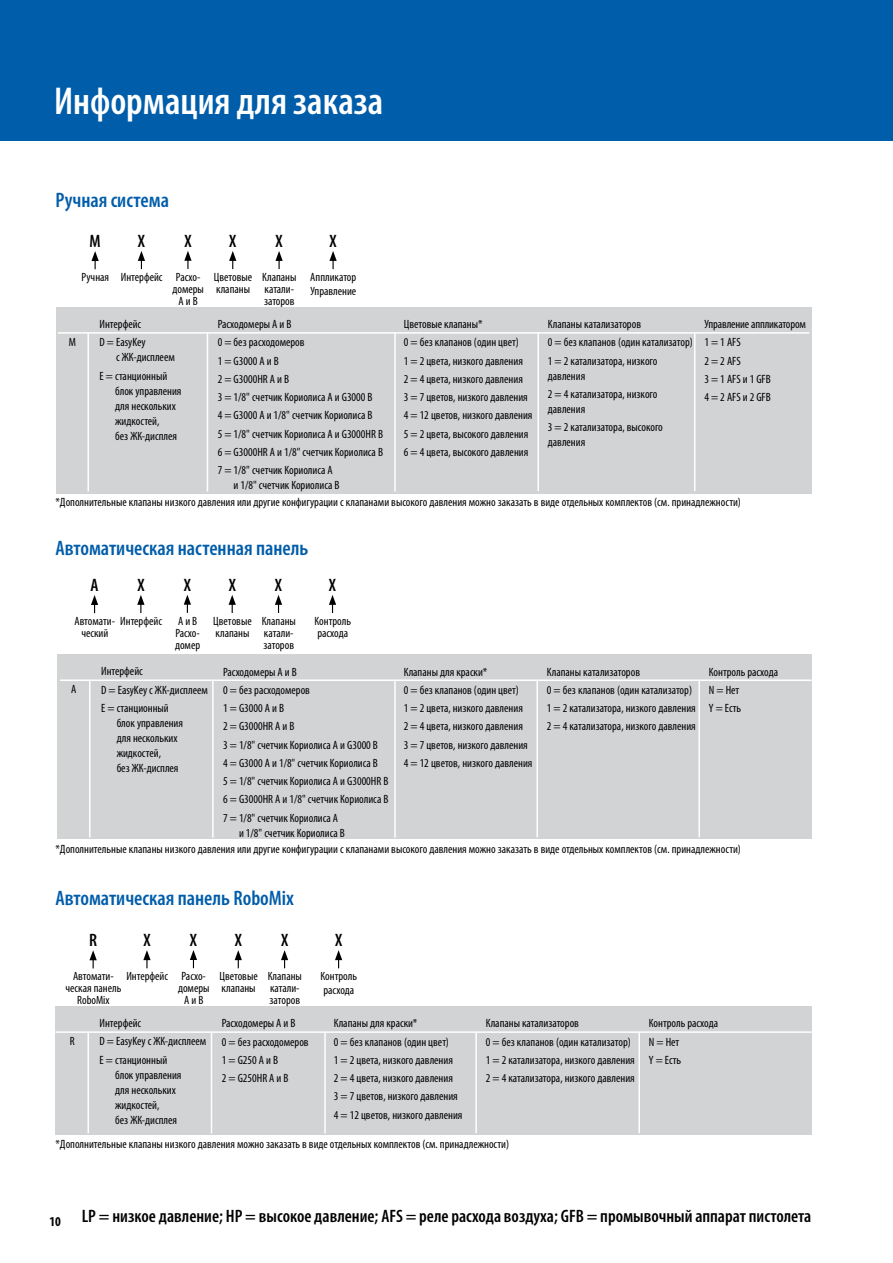
<style>
.page{position:relative;width:893px;height:1263px;background:#fff}
.page>*{position:absolute;margin:0;border:0;box-sizing:border-box;transform-origin:0 0}
.t1{font:600 condensed 39px "Myriad Pro";color:#fff}
.t2{font:600 condensed 21px "Myriad Pro";color:#005daa}
.t3{font:600 condensed 18px "Myriad Pro";color:#000}
.t4{font:700 condensed 13.5px "Myriad Pro";color:#000}
.t5{font:condensed 12px/18.3px "Myriad Pro";color:#000}
</style>
<div class="page">
<svg style="left:91px;top:251px;width:8px;height:18px"></svg>
<svg style="left:138px;top:251px;width:7px;height:18px"></svg>
<svg style="left:184px;top:251px;width:8px;height:18px"></svg>
<svg style="left:229px;top:251px;width:7px;height:18px"></svg>
<svg style="left:275px;top:251px;width:8px;height:18px"></svg>
<svg style="left:329px;top:251px;width:8px;height:18px"></svg>
<div style="left:56px;top:307px;width:756px;height:186px;background:#d1d3d4"></div>
<hr style="left:58px;top:332px;width:751px;height:2px;background:#fff">
<hr style="left:87px;top:333px;width:2px;height:158px;background:#fff">
<hr style="left:207px;top:333px;width:1px;height:158px;background:#fff">
<hr style="left:537px;top:333px;width:2px;height:158px;background:#fff">
<hr style="left:394px;top:333px;width:2px;height:158px;background:#fff">
<hr style="left:694px;top:333px;width:1px;height:158px;background:#fff">
<div style="left:57px;top:654px;width:755px;height:185px;background:#d1d3d4"></div>
<hr style="left:60px;top:679px;width:752px;height:2px;background:#fff">
<hr style="left:89px;top:680px;width:2px;height:157px;background:#fff">
<hr style="left:212px;top:680px;width:2px;height:158px;background:#fff">
<hr style="left:536px;top:680px;width:2px;height:157px;background:#fff">
<hr style="left:394px;top:680px;width:2px;height:158px;background:#fff">
<hr style="left:698px;top:680px;width:2px;height:157px;background:#fff">
<svg style="left:91px;top:595px;width:7px;height:18px"></svg>
<svg style="left:137px;top:595px;width:8px;height:18px"></svg>
<svg style="left:184px;top:595px;width:7px;height:18px"></svg>
<svg style="left:229px;top:595px;width:7px;height:18px"></svg>
<svg style="left:275px;top:595px;width:7px;height:18px"></svg>
<svg style="left:329px;top:595px;width:7px;height:18px"></svg>
<div style="left:56px;top:1006px;width:756px;height:129px;background:#d1d3d4"></div>
<hr style="left:56px;top:1031px;width:756px;height:2px;background:#fff">
<hr style="left:87px;top:1032px;width:2px;height:101px;background:#fff">
<hr style="left:211px;top:1032px;width:1px;height:101px;background:#fff">
<hr style="left:475px;top:1032px;width:2px;height:101px;background:#fff">
<hr style="left:324px;top:1032px;width:2px;height:101px;background:#fff">
<hr style="left:638px;top:1032px;width:2px;height:101px;background:#fff">
<svg style="left:89px;top:950px;width:8px;height:18px"></svg>
<svg style="left:143px;top:950px;width:8px;height:18px"></svg>
<svg style="left:190px;top:950px;width:7px;height:18px"></svg>
<svg style="left:235px;top:950px;width:7px;height:18px"></svg>
<svg style="left:281px;top:950px;width:7px;height:18px"></svg>
<svg style="left:335px;top:950px;width:7px;height:18px"></svg>
<div style="left:0;top:0;width:893px;height:140px;background:#005daa"></div>
<h1 class="t1" style="left:54px;top:87px;width:331px">Информация для заказа</h1>
<h2 class="t2" style="left:56px;top:192px;width:115px">Ручная система</h2>
<h3 class="t3" style="left:90px;top:234px;width:13px">M</h3>
<p class="t5" style="left:82px;top:269px;width:29px">Pyчная</p>
<h3 class="t3" style="left:138px;top:234px;width:9px">X</h3>
<p class="t5" style="left:121px;top:269px;width:43px">Интерфейс</p>
<h3 class="t3" style="left:184px;top:234px;width:9px">X</h3>
<p class="t5" style="left:172px;top:272px;width:33px;line-height:12px;text-align:center">Расхо&shy;домеры<br>A и B</p>
<p class="t5" style="left:69px;top:334px;width:9px">M</p>
<p class="t5" style="left:100px;top:316px;width:48px">Интерфейс<br>D = EasyKey</p>
<p class="t5" style="left:100px;top:349px;width:77px;text-indent:17px">с ЖК-дисплеем<br>E = станционный</p>
<p class="t5" style="left:115px;top:384px;width:68px;line-height:15px">блок управления для нескольких жидкостей,<br>без ЖК-дисплея</p>
<h3 class="t3" style="left:229px;top:234px;width:9px">X</h3>
<p class="t5" style="left:214px;top:272px;width:40px;line-height:12px">Цветовые клапаны</p>
<h3 class="t3" style="left:276px;top:234px;width:9px">X</h3>
<p class="t5" style="left:262px;top:272px;width:36px;line-height:12px">Клапаны катали&shy;заторов</p>
<h3 class="t3" style="left:330px;top:234px;width:9px">X</h3>
<p class="t5" style="left:310px;top:271px;width:48px;line-height:14.2px">Аппликатор<br>Управление</p>
<p class="t5" style="left:218px;top:316px;width:167px">Расходомеры A и B<br>0 = без расходомеров<br>1 = G3000 A и B<br>2 = G3000HR A и B<br>3 = 1/8" счетчик Кориолиса A и G3000 B<br>4 = G3000 A и 1/8" счетчик Кориолиса B<br>5 = 1/8" счетчик Кориолиса A и G3000HR B<br>6 = G3000HR A и 1/8" счетчик Кориолиса B<br>7 = 1/8" счетчик Кориолиса A</p>
<p class="t5" style="left:234px;top:477px;width:107px">и 1/8" счетчик Кориолиса B</p>
<p class="t5" style="left:404px;top:316px;width:130px">Цветовые клапаны*<br>0 = без клапанов (один цвет)<br>1 = 2 цвета, низкого давления<br>2 = 4 цвета, низкого давления<br>3 = 7 цветов, низкого давления<br>4 = 12 цветов, низкого давления<br>5 = 2 цвета, высокого давления<br>6 = 4 цвета, высокого давления</p>
<p class="t5" style="left:548px;top:316px;width:147px">Клапаны катализаторов<br>0 = без клапанов (один катализатор)<br>1 = 2 катализатора, низкого</p>
<p class="t5" style="left:548px;top:368px;width:111px">давления<br>2 = 4 катализатора, низкого</p>
<p class="t5" style="left:548px;top:401px;width:117px">давления<br>3 = 2 катализатора, высокого</p>
<p class="t5" style="left:548px;top:434px;width:39px">давления</p>
<p class="t5" style="left:704px;top:316px;width:103px">Управление аппликатором<br>1 = 1 AFS<br>2 = 2 AFS<br>3 = 1 AFS и 1 GFB<br>4 = 2 AFS и 2 GFB</p>
<p class="t5" style="left:55px;top:494px;width:687px">*Дополнительные клапаны низкого давления или другие конфигурации с клапанами высокого давления можно заказать в виде отдельных комплектов (см. принадлежности)</p>
<h2 class="t2" style="left:56px;top:540px;width:254px">Автоматическая настенная панель</h2>
<h3 class="t3" style="left:137px;top:578px;width:9px">X</h3>
<h3 class="t3" style="left:184px;top:578px;width:9px">X</h3>
<p class="t5" style="left:175px;top:616px;width:27px;line-height:12px">A и B<br>Расхо&shy;домер</p>
<h3 class="t3" style="left:91px;top:578px;width:10px">A</h3>
<p class="t5" style="left:81px;top:616px;width:82px;line-height:12px;text-indent:-7px">Автомати- Интерфейс ческий</p>
<h3 class="t3" style="left:229px;top:578px;width:9px">X</h3>
<p class="t5" style="left:213px;top:616px;width:40px;line-height:12px">Цветовые клапаны</p>
<h3 class="t3" style="left:275px;top:578px;width:9px">X</h3>
<p class="t5" style="left:262px;top:616px;width:36px;line-height:12px">Клапаны катали&shy;заторов</p>
<h3 class="t3" style="left:329px;top:578px;width:9px">X</h3>
<p class="t5" style="left:315px;top:616px;width:38px;line-height:12px">Контроль расхода</p>
<p class="t5" style="left:71px;top:681px;width:7px">A</p>
<p class="t5" style="left:101px;top:663px;width:108px">Интерфейс<br>D = EasyKey с ЖК-дисплеем<br>E = станционный</p>
<p class="t5" style="left:117px;top:717px;width:68px;line-height:15px">блок управления для нескольких жидкостей,<br>без ЖК-дисплея</p>
<p class="t5" style="left:223px;top:664px;width:167px">Расходомеры A и B<br>0 = без расходомеров<br>1 = G3000 A и B<br>2 = G3000HR A и B<br>3 = 1/8" счетчик Кориолиса A и G3000 B<br>4 = G3000 A и 1/8" счетчик Кориолиса B<br>5 = 1/8" счетчик Кориолиса A и G3000HR B<br>6 = G3000HR A и 1/8" счетчик Кориолиса B<br>7 = 1/8" счетчик Кориолиса A</p>
<p class="t5" style="left:239px;top:824px;width:107px">и 1/8" счетчик Кориолиса B</p>
<p class="t5" style="left:404px;top:664px;width:130px">Клапаны для краски*<br>0 = без клапанов (один цвет)<br>1 = 2 цвета, низкого давления<br>2 = 4 цвета, низкого давления<br>3 = 7 цветов, низкого давления<br>4 = 12 цветов, низкого давления</p>
<p class="t5" style="left:547px;top:664px;width:150px">Клапаны катализаторов<br>0 = без клапанов (один катализатор)<br>1 = 2 катализатора, низкого давления 2 = 4 катализатора, низкого давления</p>
<p class="t5" style="left:709px;top:664px;width:71px">Контроль расхода<br>N = Нет<br>Y = Есть</p>
<p class="t5" style="left:56px;top:841px;width:687px">*Дополнительные клапаны низкого давления или другие конфигурации с клапанами высокого давления можно заказать в виде отдельных комплектов (см. принадлежности)</p>
<h2 class="t2" style="left:56px;top:890px;width:240px">Автоматическая панель RoboMix</h2>
<h3 class="t3" style="left:143px;top:933px;width:9px">X</h3>
<p class="t5" style="left:126px;top:968px;width:43px">Интерфейс</p>
<h3 class="t3" style="left:89px;top:933px;width:9px">R</h3>
<p class="t5" style="left:65px;top:971px;width:57px;line-height:12px;text-align:center">Автомати&shy;ческая панель<br>RoboMix</p>
<h3 class="t3" style="left:190px;top:933px;width:9px">X</h3>
<p class="t5" style="left:178px;top:971px;width:33px;line-height:12px;text-align:center">Расхо&shy;домеры<br>A и B</p>
<h3 class="t3" style="left:235px;top:933px;width:9px">X</h3>
<p class="t5" style="left:219px;top:971px;width:40px;line-height:12px">Цветовые клапаны</p>
<h3 class="t3" style="left:281px;top:933px;width:9px">X</h3>
<p class="t5" style="left:268px;top:971px;width:36px;line-height:12px">Клапаны катали&shy;заторов</p>
<h3 class="t3" style="left:335px;top:933px;width:9px">X</h3>
<p class="t5" style="left:321px;top:970px;width:38px;line-height:14.2px">Контроль расхода</p>
<p class="t5" style="left:70px;top:1033px;width:6px">R</p>
<p class="t5" style="left:100px;top:1015px;width:108px">Интерфейс<br>D = EasyKey с ЖК-дисплеем<br>E = станционный</p>
<p class="t5" style="left:115px;top:1068px;width:68px;line-height:15px">блок управления для нескольких жидкостей,<br>без ЖК-дисплея</p>
<p class="t5" style="left:222px;top:1015px;width:88px">Расходомеры A и B<br>0 = без расходомеров<br>1 = G250 A и B<br>2 = G250HR A и B</p>
<p class="t5" style="left:334px;top:1015px;width:130px">Клапаны для краски*<br>0 = без клапанов (один цвет)<br>1 = 2 цвета, низкого давления<br>2 = 4 цвета, низкого давления<br>3 = 7 цветов, низкого давления<br>4 = 12 цветов, низкого давления</p>
<p class="t5" style="left:486px;top:1015px;width:151px">Клапаны катализаторов<br>0 = без клапанов (один катализатор)<br>1 = 2 катализатора, низкого давления 2 = 4 катализатора, низкого давления</p>
<p class="t5" style="left:649px;top:1015px;width:71px">Контроль расхода<br>N = Нет<br>Y = Есть</p>
<p class="t5" style="left:56px;top:1136px;width:455px">*Дополнительные клапаны низкого давления можно заказать в виде отдельных комплектов (см. принадлежности)</p>
<p class="t4" style="left:50px;top:1217px;width:13px">10</p>
<h3 class="t3" style="left:82px;top:1209px;width:731px">LP = низкое давление; HP = высокое давление; AFS = реле расхода воздуха; GFB = промывочный аппарат пистолета</h3>
</div>
